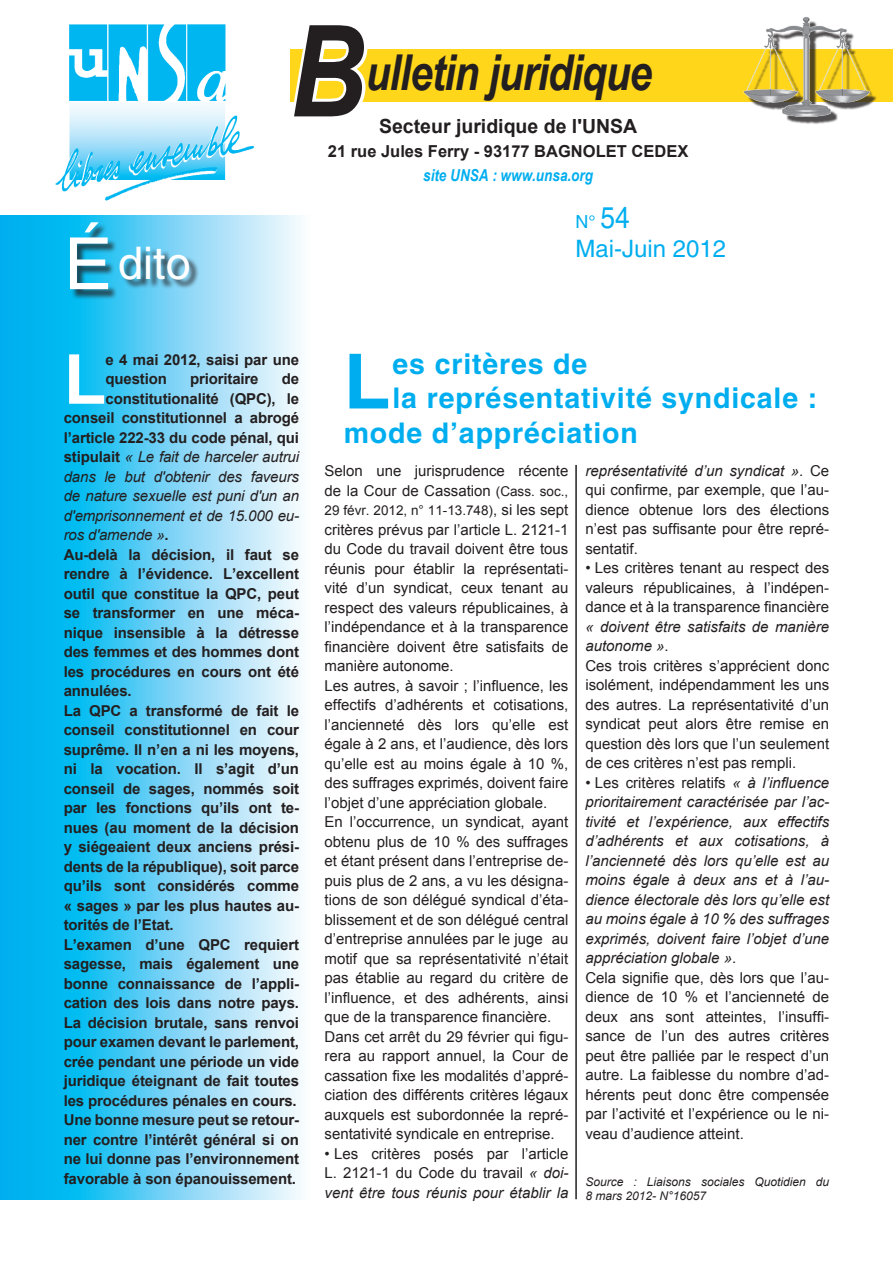
<style>
.page{position:relative;width:893px;height:1263px;background:#fff}
.page>*{position:absolute;margin:0;border:0;box-sizing:border-box;transform-origin:0 0}
.t1{font:italic 700 127.35px "Arial Narrow";color:#231f20}
.t2{font:700 76.2px "Helvetica LT Std";color:#00aeef}
.t3{font:700 69.45px "Arial";color:#fff}
.t4{font:italic 700 49.5px "Arial Narrow";letter-spacing:-.02em;color:#231f20}
.t5{font:45px "Helvetica LT Std";color:#fff}
.t6{font:700 28.5px "Helvetica LT Std";letter-spacing:.03em;color:#00aeef}
.t7{font:24px "Helvetica LT Std";color:#00aeef}
.t8{font:700 19.5px "Arial";color:#231f20}
.t9{font:18px "Helvetica LT Std";color:#00aeef}
.t10{font:700 16.5px "Arial";color:#231f20}
.t11{font:italic 700 16.5px "Arial Narrow";color:#00aeef}
.t12{font:15px/19.5px "Arial";color:#231f20;text-align:justify}
.t13{font:700 15px/19.5px "Arial";letter-spacing:-.01em;color:#231f20;text-align:justify}
.t14{font:italic 15px/19.5px "Arial";letter-spacing:-.01em;color:#231f20;text-align:justify}
.t15{font:13.5px "Arial";color:#231f20}
.t16{font:italic 12px/14.4px "Arial";color:#231f20}
.s1{font-size:72px}
.s2{font-size:30px}
.s3{font-weight:700;font-style:normal}
.s4{font-size:13.5px}
.s5{font-size:15px}
.s6{font-style:italic}
.s7{font-style:normal}
</style>
<div class="page">
<svg style="left:0;top:216px;width:301px;height:983px;background:#64d0f5"></svg>
<div style="left:72px;top:224px;width:128px;height:76px;background:#231f20;opacity:.75"></div>
<div style="left:290px;top:49px;width:603px;height:53px;background:#ffd619"></div>
<div style="left:748px;top:21px;width:129px;height:103px;background:#231f20;opacity:.79"></div>
<img style="left:743px;top:17px;width:129px;height:103px">
<img style="left:55px;top:24px;width:198px;height:177px">
<svg style="left:294px;top:49px;width:74px;height:53px"></svg>
<hr style="left:575px;top:465px;width:2px;height:734px;background:#231f20">
<p class="t5" style="left:64px;top:237px;width:129px"><span class="s1">É</span>dito</p>
<p class="t1" style="left:290px;top:-25px;width:77px">B</p>
<p class="t4" style="left:366px;top:36px;width:288px">ulletin juridique</p>
<p class="t8" style="left:379px;top:114px;width:260px">Secteur juridique de l'UNSA</p>
<p class="t10" style="left:328px;top:141px;width:362px">21 rue Jules Ferry - 93177 BAGNOLET CEDEX</p>
<p class="t11" style="left:423px;top:163px;width:171px">site UNSA : www.unsa.org</p>
<p class="t9" style="left:575px;top:212px;width:56px">N° <span class="s2">54</span></p>
<p class="t7" style="left:575px;top:235px;width:152px">Mai-Juin 2012</p>
<p class="t3" style="left:64px;top:334px;width:44px">L</p>
<p class="t13" style="left:106px;top:350px;width:195px">e 4 mai 2012, saisi par une question</p>
<p class="t13" style="left:190px;top:370px;width:70px">prioritaire</p>
<p class="t13" style="left:282px;top:370px;width:19px">de</p>
<p class="t13" style="left:106px;top:389px;width:195px">constitutionalité (QPC), le</p>
<p class="t13" style="left:64px;top:409px;width:237px">conseil constitutionnel a abrogé</p>
<p class="t13" style="left:64px;top:428px;width:237px">l’article 222-33 du code pénal, qui</p>
<p class="t14" style="left:64px;top:447px;width:237px"><span class="s3">stipulait</span> « Le fait de harceler autrui</p>
<p class="t14" style="left:64px;top:467px;width:237px">dans le but d'obtenir des faveurs</p>
<p class="t14" style="left:64px;top:486px;width:237px">de nature sexuelle est puni d'un an</p>
<p class="t14" style="left:64px;top:506px;width:237px">d'emprisonnement et de 15.000 eu-</p>
<p class="t14" style="left:64px;top:525px;width:106px">ros d'amende »<span class="s3">.</span></p>
<p class="t13" style="left:64px;top:545px;width:237px">Au-delà la décision, il faut se rendre à l’évidence. L’excellent outil que constitue la QPC, peut se transformer en une méca&shy;nique insensible à la détresse des femmes et des hommes dont les procédures en cours ont été annulées.</p>
<p class="t13" style="left:64px;top:701px;width:237px">La QPC a transformé de fait le conseil constitutionnel en cour suprême. Il n’en a ni les moyens, ni la vocation. Il s’agit d’un conseil de sages, nommés soit par les fonctions qu’ils ont te&shy;nues (au moment de la décision y siégeaient deux anciens prési&shy;dents de la république), soit parce qu’ils sont considérés comme « sages » par les plus hautes au&shy;torités de l’Etat.</p>
<p class="t13" style="left:64px;top:935px;width:237px">L’examen d’une QPC requiert sagesse, mais également une bonne connaissance de l’appli&shy;cation des lois dans notre pays.<br>La décision brutale, sans renvoi pour examen devant le parlement, crée pendant une période un vide juridique éteignant de fait toutes les procédures pénales en cours.</p>
<p class="t13" style="left:64px;top:1111px;width:237px">Une bonne mesure peut se retour&shy;ner contre l’intérêt général si on ne lui donne pas l’environnement favorable à son épanouissement.</p>
<p class="t2" style="left:344px;top:335px;width:48px">L</p>
<p class="t6" style="left:393px;top:347px;width:196px">es critères de</p>
<p class="t6" style="left:393px;top:381px;width:426px">la représentativité syndicale :</p>
<p class="t6" style="left:344px;top:415px;width:296px">mode d’appréciation</p>
<p class="t12" style="left:325px;top:461px;width:245px">Selon une jurisprudence récente de la Cour de Cassation <span class="s4">(Cass. soc.,</span></p>
<p class="t15" style="left:325px;top:502px;width:245px">29 févr. 2012, n° 11-13.748)<span class="s5">, si les sept</span></p>
<p class="t12" style="left:325px;top:520px;width:245px">critères prévus par l’article L. 2121-1 du Code du travail doivent être tous réunis pour établir la représentati&shy;vité d’un syndicat, ceux tenant au respect des valeurs républicaines, à l’indépendance et à la transparence financière doivent être satisfaits de manière autonome.</p>
<p class="t12" style="left:325px;top:676px;width:245px">Les autres, à savoir ; l’influence, les effectifs d’adhérents et cotisations, l’ancienneté dès lors qu’elle est égale à 2 ans, et l’audience, dès lors qu’elle est au moins égale à 10 %, des suffrages exprimés, doivent faire l’objet d’une appréciation globale.</p>
<p class="t12" style="left:325px;top:812px;width:245px">En l’occurrence, un syndicat, ayant obtenu plus de 10 % des suffrages et étant présent dans l’entreprise de&shy;puis plus de 2 ans, a vu les désigna&shy;tions de son délégué syndical d’éta&shy;blissement et de son délégué central d’entreprise annulées par le juge au motif que sa représentativité n’était pas établie au regard du critère de l’influence, et des adhérents, ainsi que de la transparence financière.</p>
<p class="t12" style="left:325px;top:1027px;width:245px">Dans cet arrêt du 29 février qui figu&shy;rera au rapport annuel, la Cour de cassation fixe les modalités d’appré&shy;ciation des différents critères légaux auxquels est subordonnée la repré&shy;sentativité syndicale en entreprise.</p>
<p class="t12" style="left:325px;top:1144px;width:245px">• Les critères posés par l’article L. 2121-1 du Code du travail <span class="s6">« doi&shy;vent être tous réunis pour établir la</span></p>
<p class="t12" style="left:585px;top:461px;width:245px"><span class="s6">représentativité d’un syndicat »</span>. Ce qui confirme, par exemple, que l’au&shy;dience obtenue lors des élections n’est pas suffisante pour être repré&shy;sentatif.</p>
<p class="t12" style="left:585px;top:558px;width:245px">• Les critères tenant au respect des valeurs républicaines, à l’indépen&shy;dance et à la transparence financière <span class="s6">« doivent être satisfaits de manière autonome »</span>.</p>
<p class="t12" style="left:585px;top:656px;width:245px">Ces trois critères s’apprécient donc isolément, indépendamment les uns des autres. La représentativité d’un syndicat peut alors être remise en question dès lors que l’un seulement de ces critères n’est pas rempli.</p>
<p class="t14" style="left:585px;top:773px;width:245px"><span class="s7">• Les critères relatifs</span> « à l’influence prioritairement caractérisée par l’ac&shy;tivité et l’expérience, aux effectifs d’adhérents et aux cotisations, à l’ancienneté dès lors qu’elle est au moins égale à deux ans et à l’au&shy;dience électorale dès lors qu’elle est au moins égale à 10 % des suffrages exprimés, doivent faire l’objet d’une appréciation globale »<span class="s7">.</span></p>
<p class="t12" style="left:585px;top:968px;width:245px">Cela signifie que, dès lors que l’au&shy;dience de 10 % et l’ancienneté de deux ans sont atteintes, l’insuffi&shy;sance de l’un des autres critères peut être palliée par le respect d’un autre. La faiblesse du nombre d’ad&shy;hérents peut donc être compensée par l’activité et l’expérience ou le ni&shy;veau d’audience atteint.</p>
<p class="t16" style="left:585px;top:1174px;width:245px">Source : Liaisons sociales Quotidien du<br>8 mars 2012- N°16057</p>
</div>
